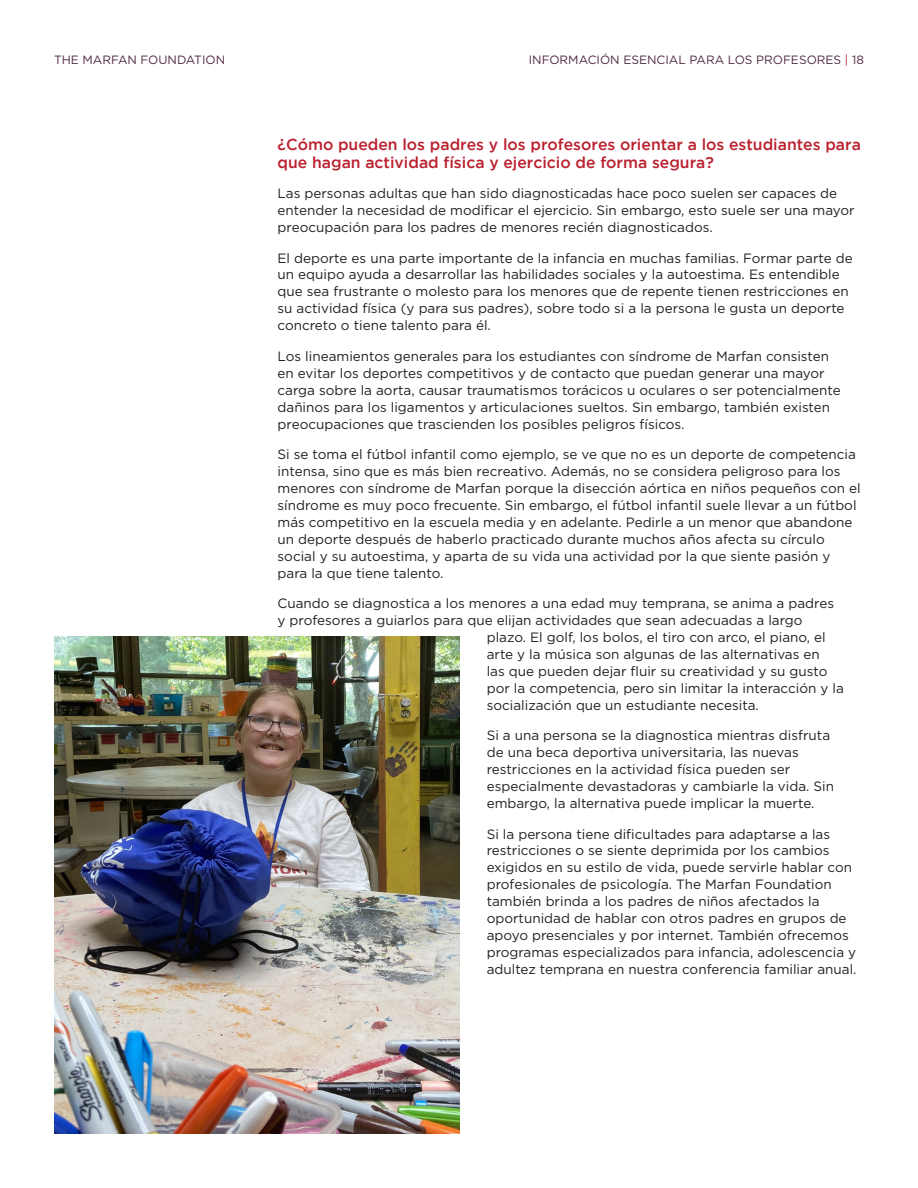
<style>
.page{position:relative;width:918px;height:1188px;background:#fff}
.page>*{position:absolute;margin:0;border:0;box-sizing:border-box;transform-origin:0 0}
.t1{font:500 15.75px/18px "Gotham";color:#ba202e}
.t2{font:13.5px/17px "Gotham";color:#231f20}
.t3{font:12px "Gotham";color:#512a44}
.s1{color:#ba202e}
</style>
<div class="page">
<img style="left:54px;top:636px;width:406px;height:498px">
<p class="t3" style="left:54px;top:52px;width:173px">THE MARFAN FOUNDATION</p>
<p class="t3" style="left:529px;top:52px;width:337px">INFORMACIÓN ESENCIAL PARA LOS PROFESORES <span class="s1">|</span> 18</p>
<p class="t1" style="left:278px;top:135px;width:585px">¿Cómo pueden los padres y los profesores orientar a los estudiantes para que hagan actividad física y ejercicio de forma segura?</p>
<p class="t2" style="left:278px;top:185px;width:579px">Las personas adultas que han sido diagnosticadas hace poco suelen ser capaces de entender la necesidad de modificar el ejercicio. Sin embargo, esto suele ser una mayor preocupación para los padres de menores recién diagnosticados.</p>
<p class="t2" style="left:278px;top:249px;width:577px">El deporte es una parte importante de la infancia en muchas familias. Formar parte de un equipo ayuda a desarrollar las habilidades sociales y la autoestima. Es entendible que sea frustrante o molesto para los menores que de repente tienen restricciones en su actividad física (y para sus padres), sobre todo si a la persona le gusta un deporte concreto o tiene talento para él.</p>
<p class="t2" style="left:278px;top:347px;width:565px">Los lineamientos generales para los estudiantes con síndrome de Marfan consisten en evitar los deportes competitivos y de contacto que puedan generar una mayor carga sobre la aorta, causar traumatismos torácicos u oculares o ser potencialmente dañinos para los ligamentos y articulaciones sueltos. Sin embargo, también existen preocupaciones que trascienden los posibles peligros físicos.</p>
<p class="t2" style="left:278px;top:445px;width:585px">Si se toma el fútbol infantil como ejemplo, se ve que no es un deporte de competencia intensa, sino que es más bien recreativo. Además, no se considera peligroso para los menores con síndrome de Marfan porque la disección aórtica en niños pequeños con el síndrome es muy poco frecuente. Sin embargo, el fútbol infantil suele llevar a un fútbol más competitivo en la escuela media y en adelante. Pedirle a un menor que abandone un deporte después de haberlo practicado durante muchos años afecta su círculo social y su autoestima, y aparta de su vida una actividad por la que siente pasión y para la que tiene talento.</p>
<p class="t2" style="left:278px;top:595px;width:558px">Cuando se diagnostica a los menores a una edad muy temprana, se anima a padres</p>
<p class="t2" style="left:278px;top:612px;width:527px">y profesores a guiarlos para que elijan actividades que sean adecuadas a largo</p>
<p class="t2" style="left:487px;top:628px;width:341px">plazo. El golf, los bolos, el tiro con arco, el piano, el</p>
<p class="t2" style="left:487px;top:645px;width:335px">arte y la música son algunas de las alternativas en</p>
<p class="t2" style="left:487px;top:662px;width:342px">las que pueden dejar fluir su creatividad y su gusto</p>
<p class="t2" style="left:487px;top:679px;width:359px">por la competencia, pero sin limitar la interacción y la</p>
<p class="t2" style="left:487px;top:696px;width:274px">socialización que un estudiante necesita.</p>
<p class="t2" style="left:487px;top:727px;width:349px">Si a una persona se la diagnostica mientras disfruta de una beca deportiva universitaria, las nuevas restricciones en la actividad física pueden ser especialmente devastadoras y cambiarle la vida. Sin embargo, la alternativa puede implicar la muerte.</p>
<p class="t2" style="left:487px;top:825px;width:371px">Si la persona tiene dificultades para adaptarse a las restricciones o se siente deprimida por los cambios exigidos en su estilo de vida, puede servirle hablar con profesionales de psicología. The Marfan Foundation también brinda a los padres de niños afectados la oportunidad de hablar con otros padres en grupos de apoyo presenciales y por internet. También ofrecemos programas especializados para infancia, adolescencia y adultez temprana en nuestra conferencia familiar anual.</p>
</div>
